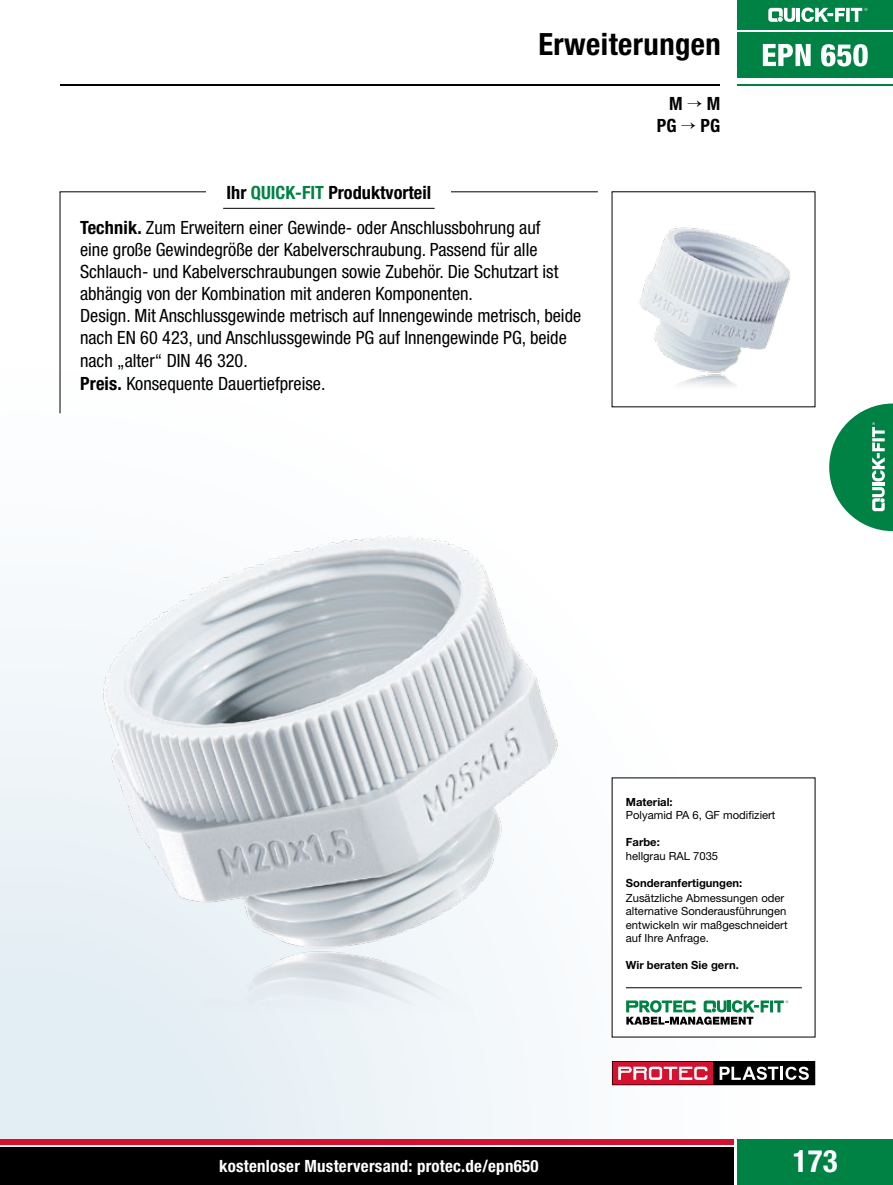
<style>
.page{position:relative;width:893px;height:1185px;background:#fff}
.page>*{position:absolute;margin:0;border:0;box-sizing:border-box;transform-origin:0 0}
.t1{font:700 condensed 30.9px "Helvetica Neue LT Std";color:#fff}
.t2{font:700 condensed 30.6px "Helvetica Neue LT Std";letter-spacing:.015em;color:#000}
.t3{font:condensed 18.3px/21.8px "Helvetica Neue LT Std";color:#000}
.t4{font:700 condensed 18.3px/22.5px "Helvetica Neue LT Std";color:#000;text-align:right}
.t5{font:700 condensed 16.8px "Helvetica Neue LT Std";letter-spacing:.015em;color:#fff}
.t6{font:11.25px/13.5px "Helvetica Neue LT Std";color:#000}
.t7{font:700 11.25px "Helvetica Neue LT Std";color:#000}
.s1{font-weight:700}
.s2{font-weight:700;color:#008244}
</style>
<div class="page">
<img style="left:0;top:626px;width:90px;height:520px">
<img style="left:586px;top:777px;width:230px;height:368px">
<div style="left:0;top:1138px;width:734px;height:5px;background:#d51130"></div>
<div style="left:737px;top:1138px;width:156px;height:46px;background:#008244"></div>
<div style="left:0;top:1146px;width:734px;height:38px;background:#000"></div>
<hr style="left:737px;top:84px;width:156px;height:2px;background:#008244">
<div style="left:737px;top:32px;width:156px;height:46px;background:#008244"></div>
<div style="left:737px;top:0;width:156px;height:30px;background:#008244"></div>
<svg style="left:829px;top:403px;width:64px;height:128px"></svg>
<hr style="left:797px;top:8px;width:3px;height:14px;background:#fff">
<svg style="left:846px;top:8px;width:4px;height:14px"></svg>
<svg style="left:851px;top:8px;width:16px;height:14px"></svg>
<svg style="left:768px;top:8px;width:27px;height:14px"></svg>
<svg style="left:801px;top:8px;width:44px;height:14px"></svg>
<hr style="left:60px;top:84px;width:659px;height:2px;background:#000">
<svg style="left:763px;top:44px;width:105px;height:22px"></svg>
<img style="left:90px;top:535px;width:468px;height:365px">
<img style="left:638px;top:227px;width:153px;height:142px">
<img style="left:631px;top:369px;width:163px;height:39px">
<img style="left:90px;top:900px;width:496px;height:247px">
<svg style="left:612px;top:1060px;width:203px;height:24px"></svg>
<div style="left:612px;top:777px;width:203px;height:259px;background:#fff"></div>
<hr style="left:626px;top:987px;width:176px;height:1px;background:#000">
<svg style="left:60px;top:191px;width:538px;height:222px"></svg>
<div style="left:206px;top:182px;width:245px;height:22px;background:#fff"></div>
<hr style="left:223px;top:208px;width:212px;height:1px;background:#000">
<svg style="left:626px;top:1000px;width:162px;height:24px"></svg>
<h2 class="t2" style="left:538px;top:26px;width:184px">Erweiterungen</h2>
<p class="t4" style="left:657px;top:92px;width:65px">M → M<br>PG → PG</p>
<p class="t3" style="left:80px;top:175px;width:462px;line-height:35.1px;text-indent:147px"><span class="s1">Ihr</span> <span class="s2">QUICK-FIT</span> <span class="s1">Produktvorteil<br>Technik.</span> Zum Erweitern einer Gewinde- oder Anschlussbohrung auf</p>
<p class="t3" style="left:80px;top:239px;width:503px">eine große Gewindegröße der Kabelverschraubung. Passend für alle Schlauch- und Kabelverschraubungen sowie Zubehör. Die Schutzart ist abhängig von der Kombination mit anderen Komponenten.<br>Design. Mit Anschlussgewinde metrisch auf Innengewinde metrisch, beide nach EN 60 423, und Anschlussgewinde PG auf Innengewinde PG, beide</p>
<p class="t3" style="left:80px;top:349px;width:247px;line-height:22.5px">nach „alter“ DIN 46 320.<br><span class="s1">Preis.</span> Konsequente Dauertiefpreise.</p>
<p class="t5" style="left:219px;top:1155px;width:321px">kostenloser Musterversand: protec.de/epn650</p>
<p class="t7" style="left:626px;top:794px;width:48px">Material:</p>
<p class="t6" style="left:626px;top:808px;width:151px">Polyamid PA 6, GF modifiziert</p>
<p class="t7" style="left:626px;top:835px;width:35px">Farbe:</p>
<p class="t6" style="left:626px;top:848px;width:94px">hellgrau RAL 7035</p>
<p class="t7" style="left:626px;top:875px;width:118px">Sonderanfertigungen:</p>
<p class="t6" style="left:626px;top:890px;width:163px">Zusätzliche Abmessungen oder alternative Sonderausführungen entwickeln wir maßgeschneidert auf Ihre Anfrage.</p>
<p class="t7" style="left:626px;top:958px;width:114px">Wir beraten Sie gern.</p>
<h1 class="t1" style="left:793px;top:1142px;width:46px">173</h1>
</div>
